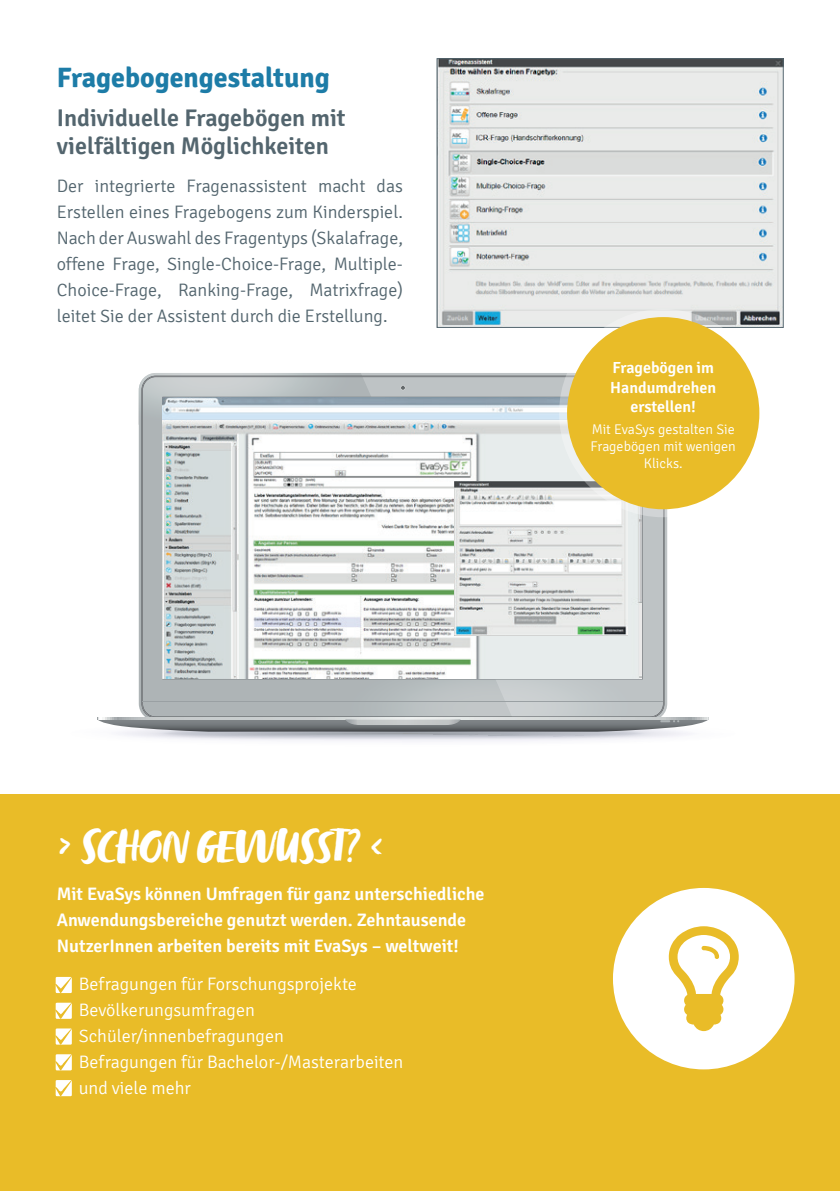
<style>
.page{position:relative;width:840px;height:1191px;background:#fff}
.page>*{position:absolute;margin:0;border:0;box-sizing:border-box;transform-origin:0 0}
.t1{font:48px "Zooja";color:#fff}
.t2{font:700 28px "Signika";color:#1d7ca7}
.t3{font:600 24px/28px "Signika";color:#53656e}
.t4{font:300 18px/26px "Signika";color:#53656e;text-align:justify}
.t5{font:600 18px/26px "Signika";color:#fff}
.t6{font:300 18px "Signika";color:#fff}
.t7{font:600 16px/19.2px "Signika";color:#fff;text-align:center}
.t8{font:300 14px/16.8px "Signika";color:#fff;text-align:center}
</style>
<div class="page">
<img style="left:438px;top:60px;width:343px;height:266px">
<div style="left:436px;top:58px;width:347px;height:270px;border:1px solid #53656e"></div>
<svg style="left:139px;top:373px;width:230px;height:57px"></svg>
<svg style="left:142px;top:376px;width:521px;height:277px"></svg>
<svg style="left:97px;top:653px;width:612px;height:88px"></svg>
<hr style="left:143px;top:700px;width:519px;height:1px;background:#9aa0a3">
<img style="left:163px;top:397px;width:478px;height:282px">
<img style="left:454px;top:481px;width:173px;height:155px">
<svg style="left:558px;top:309px;width:209px;height:208px"></svg>
<div style="left:566px;top:317px;width:193px;height:192px;background:#e9bc28;border-radius:50%"></div>
<div style="left:0;top:794px;width:839px;height:397px;background:#e9bc28"></div>
<div style="left:612px;top:888px;width:182px;height:181px;background:#fff;border-radius:50%"></div>
<svg style="left:668px;top:926px;width:70px;height:105px"></svg>
<svg style="left:55px;top:977px;width:17px;height:16px"></svg>
<svg style="left:55px;top:1002px;width:17px;height:16px"></svg>
<svg style="left:55px;top:1028px;width:17px;height:16px"></svg>
<svg style="left:55px;top:1054px;width:17px;height:16px"></svg>
<svg style="left:55px;top:1080px;width:17px;height:16px"></svg>
<h2 class="t2" style="left:57px;top:61px;width:274px">Fragebogengestaltung</h2>
<h3 class="t3" style="left:57px;top:105px;width:290px">Individuelle Fragebögen mit vielfältigen Möglichkeiten</h3>
<p class="t4" style="left:57px;top:173px;width:347px">Der integrierte Fragenassistent macht das Erstellen eines Fragebogens zum Kinderspiel.<br>Nach der Auswahl des Fragentyps (Skalafrage, offene Frage, Single-Choice-Frage, Multiple-Choice-Frage, Ranking-Frage, Matrixfrage) leitet Sie der Assistent durch die Erstellung.</p>
<p class="t7" style="left:610px;top:359px;width:107px">Fragebögen im<br>Handumdrehen erstellen!</p>
<p class="t8" style="left:590px;top:421px;width:146px">Mit EvaSys gestalten Sie<br>Fragebögen mit wenigen<br>Klicks.</p>
<h1 class="t1" style="left:57px;top:821px;width:329px">&gt; SCHON GEWUSST? &lt;</h1>
<p class="t5" style="left:57px;top:881px;width:429px">Mit EvaSys können Umfragen für ganz unterschiedliche<br>Anwendungsbereiche genutzt werden. Zehntausende<br>NutzerInnen arbeiten bereits mit EvaSys – weltweit!</p>
<p class="t6" style="left:57px;top:973px;width:301px">• Befragungen für Forschungsprojekte</p>
<p class="t6" style="left:57px;top:999px;width:199px">• Bevölkerungsumfragen</p>
<p class="t6" style="left:57px;top:1025px;width:228px">• Schüler/innenbefragungen</p>
<p class="t6" style="left:57px;top:1051px;width:348px">• Befragungen für Bachelor-/Masterarbeiten</p>
<p class="t6" style="left:57px;top:1077px;width:136px">• und viele mehr</p>
</div>
